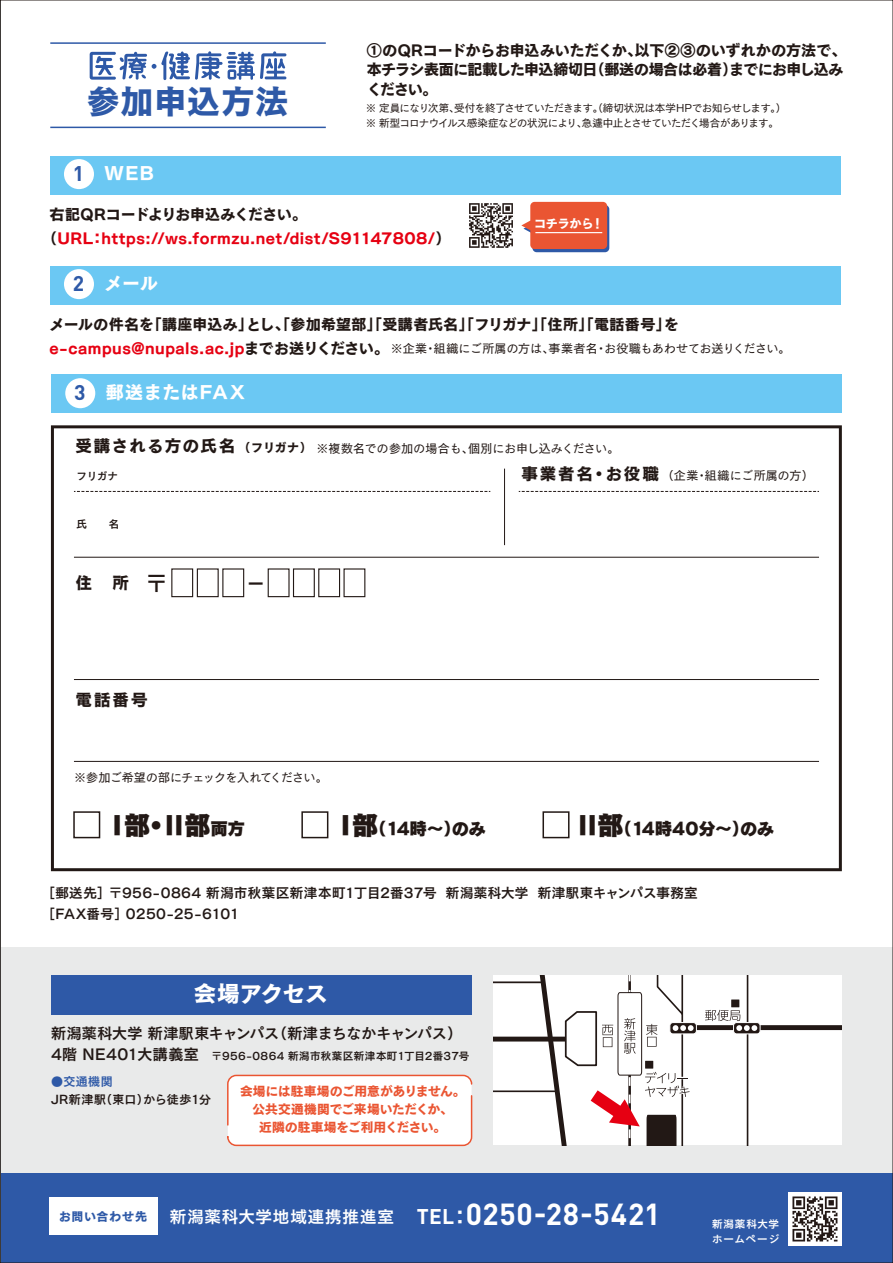
<style>
.page{position:relative;width:893px;height:1263px;background:#fff}
.page>*{position:absolute;margin:0;border:0;box-sizing:border-box;transform-origin:0 0}
.t1{font:33px "New Cezanne Pro N B";letter-spacing:.02em;color:#2e59a7}
.t2{font:700 30px "DIN Pro";letter-spacing:.025em;color:#fff}
.t3{font:25.5px "New Cezanne Pro N EB";color:#221815}
.t4{font:22.5px "New Cezanne Pro N B";letter-spacing:-.015em;color:#fff}
.t5{font:22.35px "New Cezanne Pro N DB";color:#221815}
.t6{font:22.35px "New Cezanne Pro N DB";color:#221815;scale:1.5 1}
.t7{font:700 21px "DIN Pro";color:#2e59a7}
.t8{font:18px "New Cezanne Pro N B";letter-spacing:.035em;color:#fff}
.t9{font:16.8px "New Cezanne Pro N EB";letter-spacing:.005em;color:#221815}
.t10{font:16.5px "New Cezanne Pro N B";letter-spacing:.115em;color:#221815}
.t11{font:16.5px "New Cezanne Pro N B";letter-spacing:.085em;color:#221815}
.t12{font:16.5px "New Cezanne Pro N DB";letter-spacing:.055em;color:#fff}
.t13{font:15px/24px "New Cezanne Pro N B";letter-spacing:.025em;color:#221815}
.t14{font:15px/19.5px "New Cezanne Pro N B";letter-spacing:-.01em;color:#221815}
.t15{font:15px/24px "New Cezanne Pro N B";letter-spacing:.025em;color:#e60012}
.t16{font:15px/21px "New Cezanne Pro N DB";letter-spacing:.005em;color:#221815}
.t17{font:13.5px/21px "New Cezanne Pro N DB";letter-spacing:.02em;color:#221815}
.t18{font:12.75px/18px "New Cezanne Pro N B";letter-spacing:-.005em;color:#ea5532;text-align:center}
.t19{font:12px "New Cezanne Pro N M";letter-spacing:-.01em;color:#221815}
.t20{font:12px "New Cezanne Pro N M";letter-spacing:-.045em;color:#221815}
.t21{font:12px "New Cezanne Pro N DB";letter-spacing:.02em;color:#221815}
.t22{font:12px "New Cezanne Pro N M";letter-spacing:.01em;color:#221815}
.t23{font:12px "New Cezanne Pro N B";letter-spacing:.06em;color:#2e59a7}
.t24{font:12px "New Cezanne Pro N B";letter-spacing:-.01em;color:#fff}
.t25{font:12px "New Cezanne Pro N DB";color:#2e59a7}
.t26{font:10.5px/15px "New Cezanne Pro N M";letter-spacing:-.06em;color:#221815}
.t27{font:10.5px "New Cezanne Pro N DB";letter-spacing:.03em;color:#221815}
.t28{font:10.5px/14.9px "New Cezanne Pro N DB";letter-spacing:.08em;color:#fff}
.s1{font-family:"DIN Pro";font-weight:700;font-size:21px;color:#2e59a7}
.s2{color:#221815}
.s3{color:#e60012}
.s4{font-size:12px}
.s5{font-size:16.8px}
.s6{font-size:25.5px}
.s7{font-size:21px}
.s8{font-family:"New Cezanne Pro N DB";font-weight:400;font-size:21px}
</style>
<div class="page">
<div style="left:0;top:948px;width:893px;height:315px;background:#e9eaea"></div>
<div style="left:0;top:1174px;width:893px;height:89px;background:#2e59a7"></div>
<svg style="left:50px;top:42px;width:276px;height:2px"></svg>
<svg style="left:50px;top:127px;width:276px;height:1px"></svg>
<svg style="left:51px;top:425px;width:791px;height:446px"></svg>
<div style="left:51px;top:374px;width:791px;height:38px;background:#6bc8f3"></div>
<hr style="left:74px;top:557px;width:745px;height:1px;background:#221815">
<svg style="left:74px;top:491px;width:416px;height:1px"></svg>
<hr style="left:74px;top:761px;width:745px;height:1px;background:#221815">
<hr style="left:74px;top:679px;width:745px;height:1px;background:#221815">
<div style="left:171px;top:568px;width:22px;height:29px;background:#fff;border:1px solid #221815"></div>
<div style="left:197px;top:568px;width:22px;height:29px;background:#fff;border:1px solid #221815"></div>
<div style="left:222px;top:568px;width:22px;height:29px;background:#fff;border:1px solid #221815"></div>
<div style="left:268px;top:568px;width:22px;height:29px;background:#fff;border:1px solid #221815"></div>
<div style="left:293px;top:568px;width:22px;height:29px;background:#fff;border:1px solid #221815"></div>
<div style="left:318px;top:568px;width:22px;height:29px;background:#fff;border:1px solid #221815"></div>
<div style="left:343px;top:568px;width:22px;height:29px;background:#fff"></div>
<div style="left:301px;top:811px;width:27px;height:27px;background:#fff;border:2px solid #221815"></div>
<div style="left:542px;top:811px;width:27px;height:27px;background:#fff;border:2px solid #221815"></div>
<div style="left:65px;top:378px;width:30px;height:30px;background:#fff;border-radius:50%"></div>
<div style="left:50px;top:266px;width:791px;height:38px;background:#6bc8f3"></div>
<div style="left:64px;top:269px;width:30px;height:30px;background:#fff;border-radius:50%"></div>
<div style="left:50px;top:156px;width:791px;height:38px;background:#6bc8f3"></div>
<div style="left:64px;top:159px;width:30px;height:30px;background:#fff;border-radius:50%"></div>
<img style="left:789px;top:1192px;width:53px;height:54px">
<div style="left:50px;top:1197px;width:108px;height:37px;background:#fff"></div>
<img style="left:469px;top:203px;width:44px;height:45px">
<svg style="left:521px;top:202px;width:88px;height:50px;background:#de674f"></svg>
<hr style="left:535px;top:232px;width:67px;height:1px;background:#fff">
<div style="left:51px;top:975px;width:421px;height:40px;background:#2e59a7"></div>
<div style="left:493px;top:975px;width:349px;height:170px;background:#fff"></div>
<div style="left:683px;top:1025px;width:159px;height:5px;background:#221815"></div>
<div style="left:731px;top:999px;width:8px;height:8px;background:#221815"></div>
<hr style="left:747px;top:975px;width:1px;height:170px;background:#221815">
<div style="left:670px;top:1022px;width:26px;height:12px;background:#221714;border-radius:3px"></div>
<div style="left:669px;top:1022px;width:28px;height:12px;border:1px solid #fff;border-radius:3px"></div>
<div style="left:733px;top:1022px;width:27px;height:12px;background:#221714;border-radius:3px"></div>
<div style="left:733px;top:1022px;width:27px;height:12px;border:1px solid #fff;border-radius:3px"></div>
<svg style="left:705px;top:1010px;width:52px;height:21px"></svg>
<hr style="left:493px;top:1037px;width:73px;height:4px;background:#221815">
<hr style="left:493px;top:981px;width:51px;height:2px;background:#221815">
<hr style="left:493px;top:1090px;width:63px;height:2px;background:#221815">
<svg style="left:522px;top:975px;width:172px;height:170px"></svg>
<svg style="left:90px;top:51px;width:196px;height:29px"></svg>
<div style="left:228px;top:1075px;width:244px;height:70px;background:#fff;border-radius:9px"></div>
<div style="left:227px;top:1075px;width:245px;height:71px;border:2px dashed #ea5532;border-radius:9px"></div>
<hr style="left:504px;top:469px;width:1px;height:76px;background:#221815">
<svg style="left:519px;top:491px;width:300px;height:1px"></svg>
<div style="left:73px;top:811px;width:27px;height:27px;background:#fff;border:2px solid #221815"></div>
<h1 class="t1" style="left:87px;top:73px;width:203px">参加申込方法</h1>
<h3 class="t8" style="left:73px;top:158px;width:83px"><span class="s1">1</span> WEB</h3>
<h3 class="t14" style="left:367px;top:39px;width:481px">①のQRコードからお申込みいただくか、以下②③のいずれかの方法で、本チラシ表面に記載した申込締切日（郵送の場合は必着）までにお申し込みください。</h3>
<p class="t26" style="left:366px;top:99px;width:422px">※ 定員になり次第、受付を終了させていただきます。（締切状況は本学HPでお知らせします。）※ 新型コロナウイルス感染症などの状況により、急遽中止とさせていただく場合があります。</p>
<h3 class="t15" style="left:42px;top:201px;width:410px;text-indent:8px"><span class="s2">右記QRコードよりお申込みください。<br>（</span>URL：https://ws.formzu.net/dist/S91147808/<span class="s2">）</span></h3>
<h3 class="t8" style="left:73px;top:268px;width:87px"><span class="s1">2</span> メール</h3>
<p class="t24" style="left:534px;top:213px;width:71px">コチラから！</p>
<h3 class="t13" style="left:50px;top:311px;width:630px">メールの件名を「講座申込み」とし、「参加希望部」「受講者氏名」「フリガナ」「住所」「電話番号」を<span class="s3">e-campus@nupals.ac.jp</span>までお送りください。</h3>
<p class="t19" style="left:391px;top:338px;width:401px">※企業・組織にご所属の方は、事業者名・お役職もあわせてお送りください。</p>
<h3 class="t7" style="left:74px;top:375px;width:13px">3</h3>
<h3 class="t8" style="left:106px;top:377px;width:140px">郵送またはFAX</h3>
<h3 class="t11" style="left:75px;top:431px;width:238px">受講される方の氏名 <span class="s4">（フリガナ）</span></h3>
<p class="t27" style="left:77px;top:466px;width:43px">フリガナ</p>
<p class="t27" style="left:77px;top:515px;width:44px">氏　 名</p>
<p class="t19" style="left:316px;top:438px;width:305px">※複数名での参加の場合も、個別にお申し込みください。</p>
<h3 class="t10" style="left:521px;top:459px;width:139px">事業者名・お役職</h3>
<p class="t22" style="left:662px;top:465px;width:154px">（企業・組織にご所属の方）</p>
<h3 class="t10" style="left:75px;top:568px;width:55px">住　所</h3>
<h3 class="t5" style="left:145px;top:564px;width:24px">〒</h3>
<h3 class="t6" style="left:239px;top:564px;width:24px">‐</h3>
<h3 class="t10" style="left:75px;top:686px;width:74px">電話番号</h3>
<p class="t20" style="left:74px;top:767px;width:255px">※参加ご希望の部にチェックを入れてください。</p>
<h3 class="t3" style="left:105px;top:803px;width:142px">Ⅰ部・Ⅱ部<span class="s5">両方</span></h3>
<h3 class="t9" style="left:333px;top:814px;width:154px"><span class="s6">Ⅰ部</span>（14時～）のみ</h3>
<h3 class="t9" style="left:575px;top:814px;width:201px"><span class="s6">Ⅱ部</span>（14時40分～）のみ</h3>
<p class="t17" style="left:42px;top:881px;width:657px">［郵送先］〒956-0864 新潟市秋葉区新津本町1丁目2番37号 新潟薬科大学 新津駅東キャンパス事務室［FAX番号］0250-25-6101</p>
<h3 class="t4" style="left:194px;top:974px;width:135px">会場アクセス</h3>
<h3 class="t16" style="left:51px;top:1021px;width:413px">新潟薬科大学 新津駅東キャンパス（新津まちなかキャンパス）<br>4階 NE401大講義室</h3>
<p class="t18" style="left:240px;top:1081px;width:227px">会場には駐車場のご用意がありません。公共交通機関でご来場いただくか、<br>近隣の駐車場をご利用ください。</p>
<p class="t27" style="left:212px;top:1047px;width:259px">〒956-0864 新潟市秋葉区新津本町1丁目2番37号</p>
<p class="t25" style="left:51px;top:1071px;width:63px">●交通機関</p>
<p class="t21" style="left:51px;top:1089px;width:161px">JR新津駅（東口）から徒歩1分</p>
<p class="t23" style="left:59px;top:1206px;width:90px">お問い合わせ先</p>
<h3 class="t12" style="left:170px;top:1202px;width:226px">新潟薬科大学地域連携推進室</h3>
<h2 class="t2" style="left:417px;top:1189px;width:245px"><span class="s7">TEL</span><span class="s8">：</span>0250-28-5421</h2>
<p class="t28" style="left:712px;top:1216px;width:69px">新潟薬科大学ホームページ</p>
</div>
